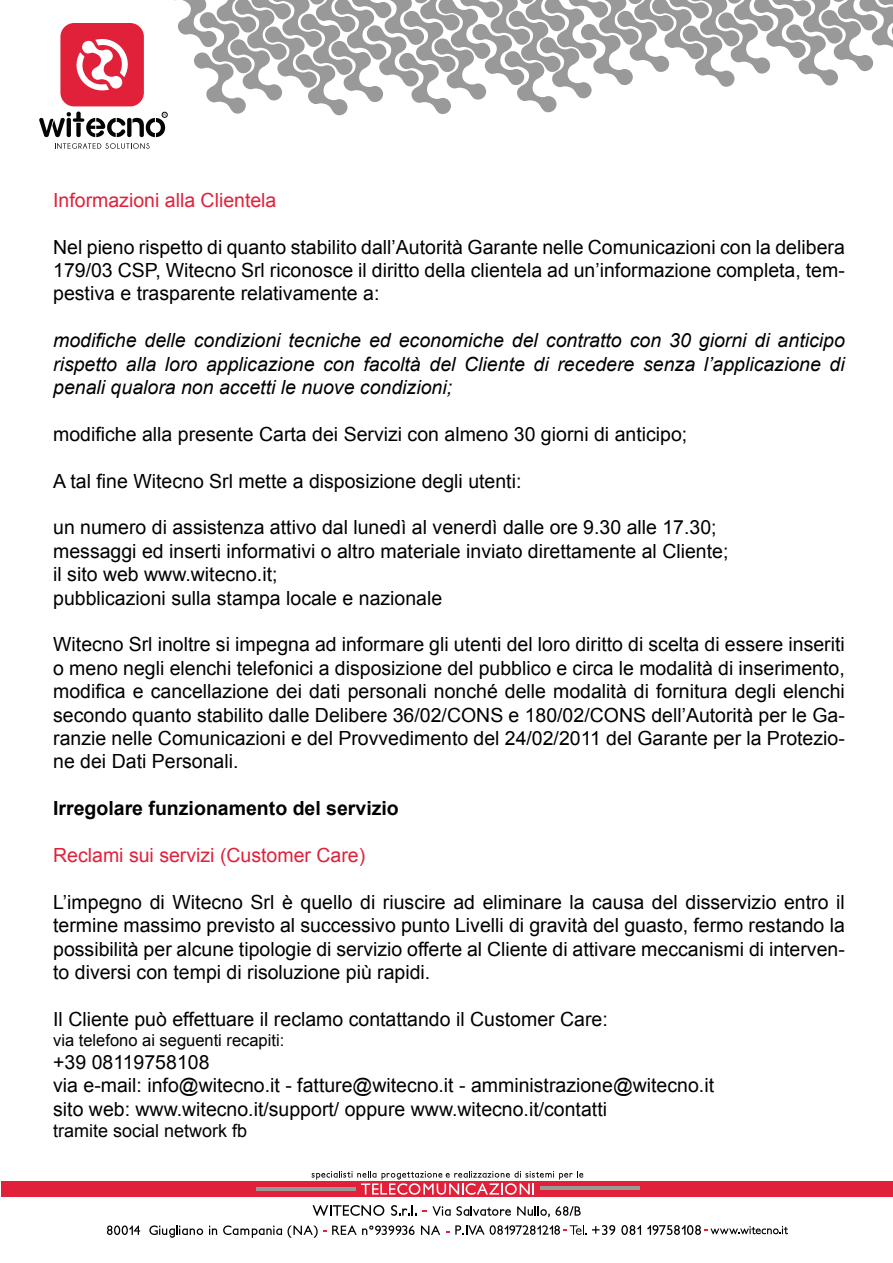
<style>
.page{position:relative;width:893px;height:1263px;background:#fff}
.page>*{position:absolute;margin:0;border:0;box-sizing:border-box;transform-origin:0 0}
.t1{font:19.5px/23.4px "Arial";color:#000;text-align:justify}
.t2{font:italic 19.5px/23.4px "Arial";color:#000;text-align:justify}
.t3{font:19.5px "Arial";color:#e1213a}
.t4{font:700 19.5px "Arial";color:#000}
.t5{font:18px "Arial";color:#000}
.t6{font:16.5px "Arial";color:#000}
</style>
<div class="page">
<svg style="left:592px;top:1225px;width:23px;height:10px"></svg>
<svg style="left:621px;top:1225px;width:20px;height:10px"></svg>
<svg style="left:455px;top:1225px;width:131px;height:10px"></svg>
<svg style="left:647px;top:1225px;width:141px;height:10px"></svg>
<svg style="left:107px;top:1225px;width:33px;height:10px"></svg>
<svg style="left:149px;top:1225px;width:54px;height:13px"></svg>
<svg style="left:209px;top:1225px;width:8px;height:10px"></svg>
<svg style="left:223px;top:1225px;width:103px;height:13px"></svg>
<svg style="left:332px;top:1225px;width:83px;height:10px"></svg>
<svg style="left:421px;top:1225px;width:19px;height:10px"></svg>
<div style="left:1px;top:1181px;width:891px;height:15px;background:#e1213a"></div>
<hr style="left:256px;top:1187px;width:100px;height:3px;background:#999">
<hr style="left:540px;top:1186px;width:100px;height:3px;background:#999">
<svg style="left:312px;top:1205px;width:72px;height:11px"></svg>
<svg style="left:391px;top:1205px;width:26px;height:11px"></svg>
<svg style="left:423px;top:1206px;width:88px;height:10px"></svg>
<svg style="left:517px;top:1206px;width:64px;height:11px"></svg>
<svg style="left:312px;top:1171px;width:271px;height:24px"></svg>
<svg style="left:39px;top:0;width:854px;height:137px"></svg>
<svg style="left:55px;top:143px;width:95px;height:6px"></svg>
<p class="t3" style="left:53px;top:187px;width:225px">Informazioni alla Clientela</p>
<p class="t1" style="left:53px;top:235px;width:793px">Nel pieno rispetto di quanto stabilito dall’Autorità Garante nelle Comunicazioni con la delibera 179/03 CSP, Witecno Srl riconosce il diritto della clientela ad un’informazione completa, tem&shy;pestiva e trasparente relativamente a:</p>
<p class="t2" style="left:53px;top:329px;width:793px">modifiche delle condizioni tecniche ed economiche del contratto con 30 giorni di anticipo rispetto alla loro applicazione con facoltà del Cliente di recedere senza l’applicazione di penali qualora non accetti le nuove condizioni;</p>
<p class="t1" style="left:53px;top:422px;width:636px">modifiche alla presente Carta dei Servizi con almeno 30 giorni di anticipo;</p>
<p class="t1" style="left:53px;top:469px;width:470px">A tal fine Witecno Srl mette a disposizione degli utenti:</p>
<p class="t1" style="left:53px;top:516px;width:677px;text-align:left">un numero di assistenza attivo dal lunedì al venerdì dalle ore 9.30 alle 17.30; messaggi ed inserti informativi o altro materiale inviato direttamente al Cliente; il sito web www.witecno.it;<br>pubblicazioni sulla stampa locale e nazionale</p>
<p class="t1" style="left:53px;top:633px;width:793px">Witecno Srl inoltre si impegna ad informare gli utenti del loro diritto di scelta di essere inseriti o meno negli elenchi telefonici a disposizione del pubblico e circa le modalità di inserimento, modifica e cancellazione dei dati personali nonché delle modalità di fornitura degli elenchi secondo quanto stabilito dalle Delibere 36/02/CONS e 180/02/CONS dell’Autorità per le Ga&shy;ranzie nelle Comunicazioni e del Provvedimento del 24/02/2011 del Garante per la Protezio&shy;ne dei Dati Personali.</p>
<p class="t4" style="left:53px;top:795px;width:347px">Irregolare funzionamento del servizio</p>
<p class="t3" style="left:53px;top:842px;width:314px">Reclami sui servizi (Customer Care)</p>
<p class="t1" style="left:53px;top:890px;width:793px">L’impegno di Witecno Srl è quello di riuscire ad eliminare la causa del disservizio entro il termine massimo previsto al successivo punto Livelli di gravità del guasto, fermo restando la possibilità per alcune tipologie di servizio offerte al Cliente di attivare meccanismi di interven&shy;to diversi con tempi di risoluzione più rapidi.</p>
<p class="t1" style="left:53px;top:1007px;width:556px">Il Cliente può effettuare il reclamo contattando il Customer Care:</p>
<p class="t6" style="left:53px;top:1029px;width:233px">via telefono ai seguenti recapiti:</p>
<p class="t1" style="left:53px;top:1051px;width:662px;text-align:left">+39 08119758108<br>via e-mail: info@witecno.it - fatture@witecno.it - amministrazione@witecno.it sito web: www.witecno.it/support/ oppure www.witecno.it/contatti</p>
<p class="t5" style="left:53px;top:1119px;width:196px">tramite social network fb</p>
</div>
